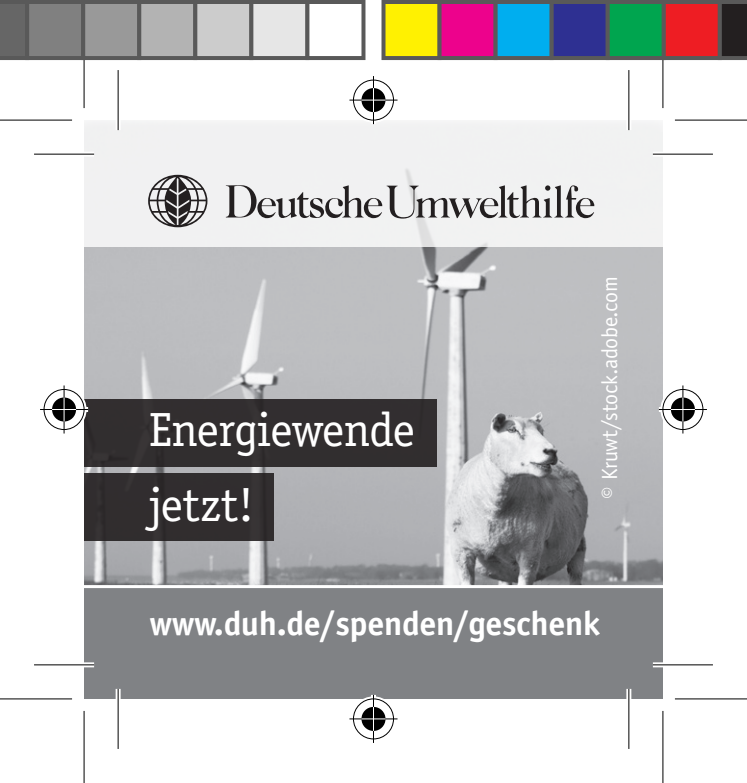
<style>
.page{position:relative;width:747px;height:783px;background:#fff}
.page>*{position:absolute;margin:0;border:0;box-sizing:border-box;transform-origin:0 0}
.t1{font:48px/74.8px "Officina Serif";letter-spacing:-.01em;color:#fff}
.t2{font:700 34px "Officina Sans";letter-spacing:-.01em;color:#fff}
.t3{font:22px "Officina Sans";letter-spacing:-.01em;color:#fff}
</style>
<div class="page">
<img style="left:84px;top:247px;width:578px;height:338px">
<div style="left:84px;top:585px;width:578px;height:113px;background:#808285"></div>
<div style="left:84px;top:399px;width:353px;height:67px;background:#322e2f"></div>
<div style="left:84px;top:473px;width:190px;height:68px;background:#312d2f"></div>
<div style="left:84px;top:120px;width:578px;height:127px;background:#f1f1f2"></div>
<svg style="left:226px;top:185px;width:368px;height:38px"></svg>
<svg style="left:148px;top:175px;width:59px;height:52px"></svg>
<hr style="left:34px;top:152px;width:60px;height:4px;background:#fff">
<hr style="left:652px;top:152px;width:60px;height:4px;background:#fff">
<svg style="left:34px;top:662px;width:60px;height:5px"></svg>
<svg style="left:652px;top:662px;width:60px;height:5px"></svg>
<div style="left:116px;top:70px;width:5px;height:60px;background:#fff"></div>
<div style="left:116px;top:688px;width:5px;height:60px;background:#fff"></div>
<svg style="left:627px;top:70px;width:4px;height:60px"></svg>
<svg style="left:626px;top:688px;width:5px;height:60px"></svg>
<hr style="left:34px;top:153px;width:60px;height:2px;background:#000">
<hr style="left:652px;top:153px;width:60px;height:2px;background:#000">
<hr style="left:34px;top:664px;width:60px;height:1px;background:#000">
<hr style="left:652px;top:664px;width:60px;height:1px;background:#000">
<hr style="left:117px;top:70px;width:2px;height:60px;background:#000">
<hr style="left:117px;top:688px;width:2px;height:60px;background:#000">
<hr style="left:628px;top:70px;width:1px;height:60px;background:#000">
<hr style="left:628px;top:688px;width:1px;height:60px;background:#000">
<svg style="left:0;top:699px;width:72px;height:1px"></svg>
<svg style="left:675px;top:699px;width:71px;height:1px"></svg>
<svg style="left:661px;top:60px;width:4px;height:48px"></svg>
<svg style="left:663px;top:711px;width:1px;height:71px"></svg>
<hr style="left:0;top:119px;width:72px;height:2px;background:#000">
<hr style="left:674px;top:119px;width:72px;height:2px;background:#000">
<hr style="left:0;top:698px;width:72px;height:1px;background:#000">
<hr style="left:674px;top:698px;width:72px;height:1px;background:#000">
<hr style="left:83px;top:36px;width:2px;height:72px;background:#000">
<hr style="left:83px;top:710px;width:2px;height:72px;background:#000">
<hr style="left:662px;top:36px;width:1px;height:72px;background:#000">
<hr style="left:662px;top:710px;width:1px;height:72px;background:#000">
<div style="left:351px;top:78px;width:45px;height:44px;border:5px solid #fff;border-radius:50%"></div>
<hr style="left:349px;top:98px;width:48px;height:4px;background:#fff">
<div style="left:371px;top:76px;width:5px;height:48px;background:#fff"></div>
<div style="left:359px;top:86px;width:29px;height:28px;border:5px solid #fff;border-radius:50%"></div>
<div style="left:353px;top:80px;width:41px;height:40px;border:1px solid #000;border-radius:50%"></div>
<hr style="left:349px;top:99px;width:48px;height:2px;background:#000">
<hr style="left:372px;top:76px;width:2px;height:48px;background:#000">
<div style="left:361px;top:88px;width:24px;height:24px;background:#000;border-radius:50%"></div>
<hr style="left:361px;top:99px;width:24px;height:2px;background:#fff">
<hr style="left:372px;top:88px;width:2px;height:24px;background:#fff">
<div style="left:351px;top:696px;width:45px;height:45px;border:5px solid #fff;border-radius:50%"></div>
<svg style="left:349px;top:716px;width:48px;height:5px"></svg>
<div style="left:371px;top:694px;width:5px;height:48px;background:#fff"></div>
<div style="left:359px;top:704px;width:29px;height:29px;border:5px solid #fff;border-radius:50%"></div>
<div style="left:353px;top:698px;width:41px;height:41px;border:1px solid #000;border-radius:50%"></div>
<hr style="left:349px;top:718px;width:48px;height:1px;background:#000">
<hr style="left:372px;top:694px;width:2px;height:48px;background:#000">
<div style="left:361px;top:706px;width:24px;height:24px;background:#000;border-radius:50%"></div>
<svg style="left:361px;top:718px;width:24px;height:1px"></svg>
<hr style="left:372px;top:706px;width:2px;height:24px;background:#fff">
<div style="left:42px;top:387px;width:45px;height:45px;border:5px solid #fff;border-radius:50%"></div>
<div style="left:40px;top:407px;width:48px;height:5px;background:#fff"></div>
<div style="left:62px;top:385px;width:5px;height:48px;background:#fff"></div>
<div style="left:50px;top:395px;width:29px;height:29px;border:5px solid #fff;border-radius:50%"></div>
<div style="left:44px;top:389px;width:41px;height:41px;border:1px solid #000;border-radius:50%"></div>
<hr style="left:40px;top:408px;width:48px;height:2px;background:#000">
<hr style="left:63px;top:385px;width:2px;height:48px;background:#000">
<div style="left:52px;top:397px;width:24px;height:24px;background:#000;border-radius:50%"></div>
<hr style="left:52px;top:408px;width:24px;height:2px;background:#fff">
<hr style="left:63px;top:397px;width:2px;height:24px;background:#fff">
<div style="left:660px;top:387px;width:45px;height:45px;border:5px solid #fff;border-radius:50%"></div>
<div style="left:658px;top:407px;width:48px;height:5px;background:#fff"></div>
<svg style="left:680px;top:385px;width:5px;height:48px"></svg>
<div style="left:668px;top:395px;width:29px;height:29px;border:5px solid #fff;border-radius:50%"></div>
<div style="left:662px;top:389px;width:41px;height:41px;border:1px solid #000;border-radius:50%"></div>
<hr style="left:658px;top:408px;width:48px;height:2px;background:#000">
<hr style="left:682px;top:385px;width:1px;height:48px;background:#000">
<div style="left:670px;top:397px;width:24px;height:24px;background:#000;border-radius:50%"></div>
<hr style="left:670px;top:408px;width:24px;height:2px;background:#fff">
<svg style="left:682px;top:397px;width:1px;height:24px"></svg>
<svg style="left:0;top:0;width:25px;height:60px"></svg>
<div style="left:27px;top:2px;width:56px;height:56px;background:#808080"></div>
<div style="left:25px;top:0;width:60px;height:60px;border:4px solid #595959"></div>
<div style="left:83px;top:2px;width:56px;height:56px;background:#999"></div>
<div style="left:81px;top:0;width:60px;height:60px;border:4px solid #595959"></div>
<div style="left:139px;top:2px;width:56px;height:56px;background:#b3b3b3"></div>
<div style="left:137px;top:0;width:60px;height:60px;border:4px solid #595959"></div>
<div style="left:195px;top:2px;width:56px;height:56px;background:#ccc"></div>
<div style="left:193px;top:0;width:60px;height:60px;border:4px solid #595959"></div>
<div style="left:251px;top:2px;width:56px;height:56px;background:#e6e6e6"></div>
<div style="left:249px;top:0;width:60px;height:60px;border:4px solid #595959"></div>
<div style="left:305px;top:0;width:60px;height:60px;border:4px solid #595959"></div>
<div style="left:383px;top:2px;width:56px;height:56px;background:#fff101"></div>
<div style="left:381px;top:0;width:60px;height:60px;border:4px solid #595959"></div>
<div style="left:439px;top:2px;width:56px;height:56px;background:#ed028c"></div>
<div style="left:437px;top:0;width:60px;height:60px;border:4px solid #595959"></div>
<div style="left:495px;top:2px;width:56px;height:56px;background:#00aeef"></div>
<div style="left:493px;top:0;width:60px;height:60px;border:4px solid #595959"></div>
<div style="left:551px;top:2px;width:56px;height:56px;background:#2e3092"></div>
<div style="left:549px;top:0;width:60px;height:60px;border:4px solid #595959"></div>
<div style="left:607px;top:2px;width:56px;height:56px;background:#00a54f"></div>
<div style="left:605px;top:0;width:60px;height:60px;border:4px solid #595959"></div>
<div style="left:663px;top:2px;width:56px;height:56px;background:#ee1d23"></div>
<div style="left:661px;top:0;width:60px;height:60px;border:4px solid #595959"></div>
<svg style="left:717px;top:0;width:29px;height:60px;background:#352d2e"></svg>
<h1 class="t1" style="left:149px;top:392px;width:268px">Energiewende jetzt!</h1>
<p class="t3" style="left:596px;top:498px;width:224px;rotate:-90deg">© Kruwt/stock.adobe.com</p>
<p class="t2" style="left:149px;top:601px;width:452px">www.duh.de/spenden/geschenk</p>
</div>
